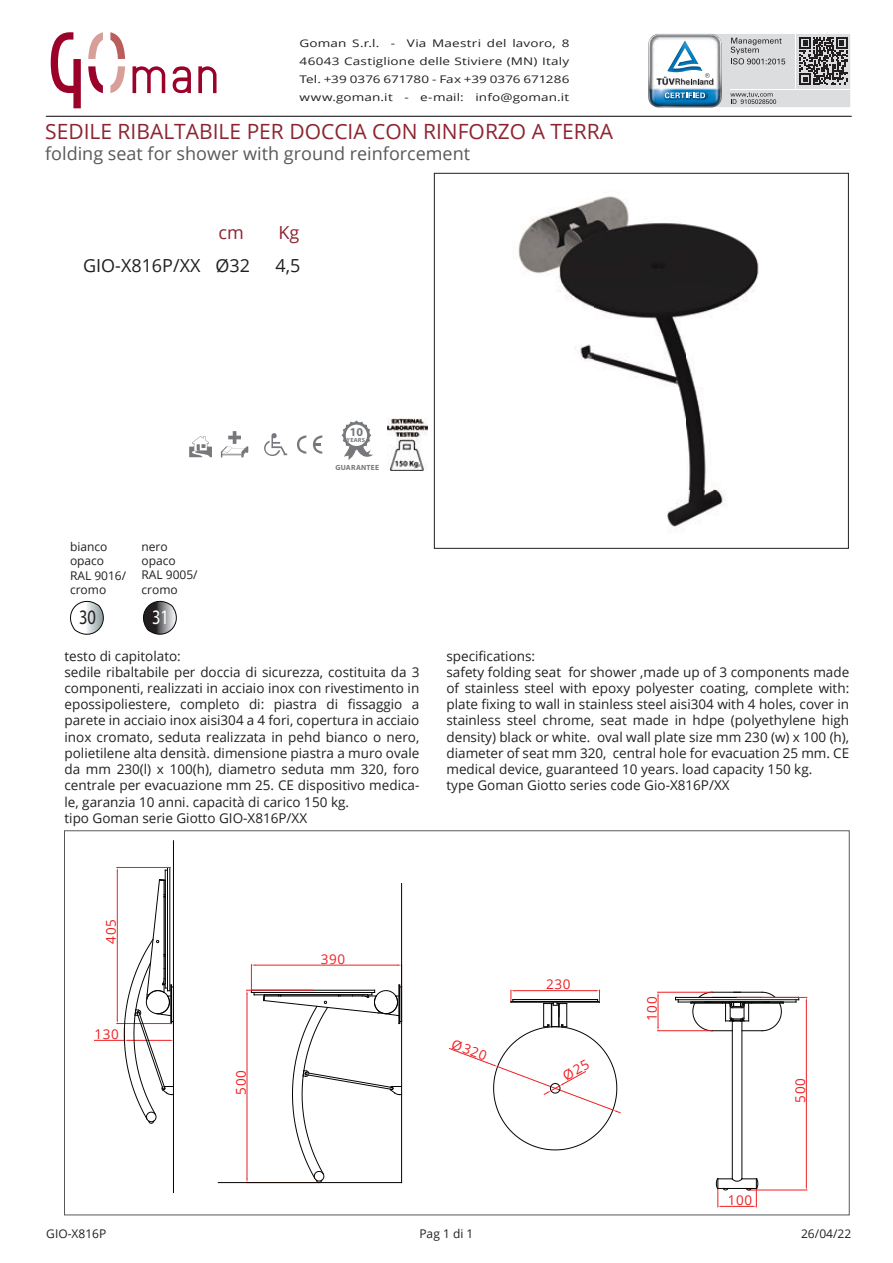
<style>
.page{position:relative;width:893px;height:1263px;background:#fff}
.page>*{position:absolute;margin:0;border:0;box-sizing:border-box;transform-origin:0 0}
.t1{font:21px "Open Sans";color:#8d2431}
.t2{font:20.7px "Myriad Pro";color:#231f20;scale:.8 1}
.t3{font:20.7px "Myriad Pro";color:#fff;scale:.8 1}
.t4{font:18px "Open Sans";color:#57585a}
.t5{font:18px "Open Sans";color:#231f20}
.t6{font:18px "Open Sans";color:#8d2431}
.t7{font:13.5px/16.2px "Open Sans";color:#231f20}
.t8{font:13.5px "Open Sans";letter-spacing:.045em;color:#ee1f23}
.t9{font:12px/14.4px "Open Sans";color:#231f20}
.t10{font:700 12px "Myriad Pro";color:#76787b}
.t11{font:10.5px/18px "Open Sans";letter-spacing:.01em;color:#231f20;text-align:justify;scale:1.29 1}
.t12{font:700 7.5px "Myriad Pro";letter-spacing:.025em;color:#76787b}
.t13{font:700 6px "Myriad Pro";letter-spacing:.04em;color:#76787b}
</style>
<div class="page">
<hr style="left:46px;top:116px;width:805px;height:1px;background:#231f20">
<svg style="left:648px;top:33px;width:202px;height:75px"></svg>
<svg style="left:88px;top:66px;width:15px;height:27px"></svg>
<svg style="left:198px;top:66px;width:19px;height:27px"></svg>
<svg style="left:133px;top:66px;width:32px;height:27px"></svg>
<svg style="left:173px;top:66px;width:18px;height:27px"></svg>
<svg style="left:88px;top:32px;width:15px;height:27px"></svg>
<svg style="left:110px;top:32px;width:15px;height:27px"></svg>
<svg style="left:110px;top:66px;width:15px;height:27px"></svg>
<svg style="left:51px;top:32px;width:30px;height:76px"></svg>
<svg style="left:297px;top:435px;width:9px;height:19px"></svg>
<svg style="left:313px;top:435px;width:9px;height:19px"></svg>
<svg style="left:264px;top:433px;width:23px;height:23px"></svg>
<svg style="left:189px;top:436px;width:23px;height:21px"></svg>
<svg style="left:221px;top:431px;width:27px;height:26px"></svg>
<div style="left:434px;top:173px;width:415px;height:375px;border:1px solid #231f20"></div>
<svg style="left:341px;top:420px;width:32px;height:40px"></svg>
<svg style="left:70px;top:600px;width:34px;height:35px"></svg>
<svg style="left:143px;top:600px;width:34px;height:35px"></svg>
<img style="left:387px;top:419px;width:41px;height:52px">
<hr style="left:675px;top:997px;width:124px;height:1px;background:#040503">
<hr style="left:678px;top:1002px;width:118px;height:1px;background:#040503">
<hr style="left:678px;top:999px;width:121px;height:1px;background:#040503">
<svg style="left:675px;top:997px;width:4px;height:5px"></svg>
<hr style="left:254px;top:994px;width:118px;height:1px;background:#040503">
<hr style="left:254px;top:992px;width:121px;height:1px;background:#040503">
<hr style="left:170px;top:867px;width:1px;height:124px;background:#040503">
<hr style="left:165px;top:870px;width:1px;height:118px;background:#040503">
<hr style="left:167px;top:870px;width:1px;height:121px;background:#040503">
<hr style="left:255px;top:965px;width:143px;height:1px;background:#ee1f23">
<hr style="left:658px;top:992px;width:54px;height:1px;background:#ee1f23">
<hr style="left:658px;top:1030px;width:54px;height:1px;background:#ee1f23">
<hr style="left:658px;top:996px;width:1px;height:31px;background:#ee1f23">
<hr style="left:94px;top:1040px;width:30px;height:1px;background:#ee1f23">
<hr style="left:117px;top:1023px;width:54px;height:1px;background:#ee1f23">
<hr style="left:117px;top:867px;width:53px;height:1px;background:#ee1f23">
<hr style="left:117px;top:871px;width:1px;height:149px;background:#ee1f23">
<svg style="left:691px;top:992px;width:93px;height:39px"></svg>
<hr style="left:732px;top:1021px;width:1px;height:158px;background:#040503">
<hr style="left:742px;top:1021px;width:1px;height:158px;background:#040503">
<hr style="left:737px;top:997px;width:70px;height:1px;background:#ee1f23">
<hr style="left:749px;top:1190px;width:58px;height:1px;background:#ee1f23">
<hr style="left:806px;top:1001px;width:1px;height:185px;background:#ee1f23">
<hr style="left:246px;top:990px;width:67px;height:1px;background:#ee1f23">
<hr style="left:247px;top:994px;width:1px;height:185px;background:#ee1f23">
<svg style="left:246px;top:964px;width:9px;height:31px"></svg>
<hr style="left:401px;top:883px;width:1px;height:299px;background:#040503">
<hr style="left:218px;top:1182px;width:184px;height:1px;background:#040503">
<hr style="left:173px;top:841px;width:1px;height:351px;background:#040503">
<svg style="left:716px;top:1178px;width:42px;height:29px"></svg>
<svg style="left:263px;top:964px;width:139px;height:219px"></svg>
<svg style="left:124px;top:879px;width:49px;height:245px"></svg>
<img style="left:518px;top:196px;width:241px;height:335px">
<svg style="left:449px;top:990px;width:172px;height:160px"></svg>
<p class="t11" style="left:299px;top:34px;width:211px">Goman S.r.l. - Via Maestri del lavoro, 8<br>46043 Castiglione delle Stiviere (MN) Italy Tel. +39 0376 671780 - Fax +39 0376 671286 www.goman.it - e-mail: info@goman.it</p>
<h1 class="t1" style="left:45px;top:117px;width:569px">SEDILE RIBALTABILE PER DOCCIA CON RINFORZO A TERRA</h1>
<h3 class="t4" style="left:45px;top:142px;width:426px">folding seat for shower with ground reinforcement</h3>
<h3 class="t5" style="left:83px;top:253px;width:119px">GIO-X816P/XX</h3>
<h3 class="t6" style="left:218px;top:221px;width:27px">cm</h3>
<h3 class="t5" style="left:215px;top:253px;width:36px">Ø32</h3>
<h3 class="t6" style="left:278px;top:221px;width:22px">Kg</h3>
<h3 class="t5" style="left:275px;top:253px;width:27px">4,5</h3>
<p class="t9" style="left:70px;top:539px;width:58px">bianco opaco<br>RAL 9016/ cromo</p>
<h2 class="t2" style="left:79px;top:605px;width:23px">30</h2>
<h2 class="t3" style="left:152px;top:605px;width:23px">31</h2>
<p class="t9" style="left:141px;top:539px;width:58px">nero opaco<br>RAL 9005/ cromo</p>
<p class="t10" style="left:350px;top:424px;width:15px">10</p>
<p class="t13" style="left:347px;top:436px;width:20px">YEARS</p>
<p class="t12" style="left:336px;top:463px;width:45px">GUARANTEE</p>
<p class="t7" style="left:64px;top:647px;width:356px">testo di capitolato:<br>sedile ribaltabile per doccia di sicurezza, costituita da 3 componenti, realizzati in acciaio inox con rivestimento in epossipoliestere, completo di: piastra di fissaggio a parete in acciaio inox aisi304 a 4 fori, copertura in acciaio inox cromato, seduta realizzata in pehd bianco o nero, polietilene alta densità. dimensione piastra a muro ovale da mm 230(l) x 100(h), diametro seduta mm 320, foro centrale per evacuazione mm 25. CE dispositivo medica&shy;le, garanzia 10 anni. capacità di carico 150 kg.<br>tipo Goman serie Giotto GIO-X816P/XX</p>
<p class="t7" style="left:446px;top:647px;width:404px">specifications:<br>safety folding seat for shower ,made up of 3 components made of stainless steel with epoxy polyester coating, complete with: plate fixing to wall in stainless steel aisi304 with 4 holes, cover in stainless steel chrome, seat made in hdpe (polyethylene high density) black or white. oval wall plate size mm 230 (w) x 100 (h), diameter of seat mm 320, central hole for evacuation 25 mm. CE medical device, guaranteed 10 years. load capacity 150 kg.<br>type Goman Giotto series code Gio-X816P/XX</p>
<p class="t8" style="left:102px;top:944px;width:26px;rotate:-90deg">405</p>
<p class="t8" style="left:94px;top:1025px;width:26px">130</p>
<p class="t8" style="left:232px;top:1094px;width:26px;rotate:-90deg">500</p>
<p class="t8" style="left:321px;top:950px;width:26px">390</p>
<p class="t8" style="left:456px;top:1034px;width:38px;rotate:21deg">Ø320</p>
<p class="t8" style="left:546px;top:975px;width:26px">230</p>
<p class="t8" style="left:643px;top:1021px;width:26px;rotate:-90deg">100</p>
<p class="t8" style="left:728px;top:1191px;width:26px">100</p>
<p class="t8" style="left:791px;top:1103px;width:26px;rotate:-90deg">500</p>
<p class="t9" style="left:46px;top:1226px;width:62px">GIO-X816P</p>
<p class="t9" style="left:419px;top:1226px;width:56px">Pag 1 di 1</p>
<p class="t9" style="left:801px;top:1226px;width:52px">26/04/22</p>
</div>
